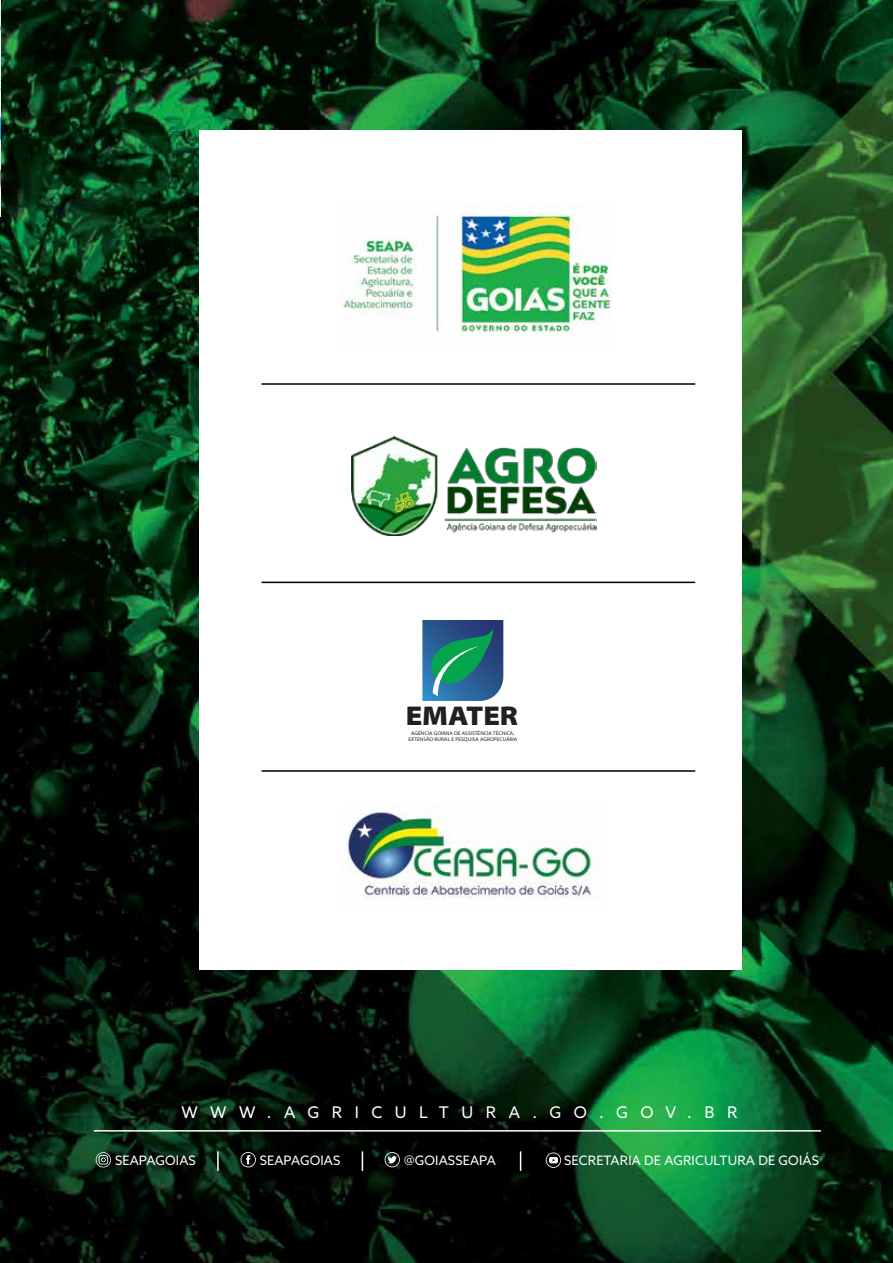
<style>
.page{position:relative;width:893px;height:1263px;background:#fff}
.page>*{position:absolute;margin:0;border:0;box-sizing:border-box;transform-origin:0 0}
.t1{font:900 semi-expanded 27.15px "Myriad Pro";color:#231f20}
.t2{font:16.05px "Azo Sans";letter-spacing:.775em;color:#fff}
.t3{font:13.05px "Azo Sans";letter-spacing:.01em;color:#fff}
.t4{font:5.25px/6.3px "Myriad Pro";color:#231f20;text-align:center;scale:1.06 1}
</style>
<div class="page">
<img style="left:0;top:0;width:893px;height:1263px">
<svg style="left:96px;top:1152px;width:15px;height:15px"></svg>
<svg style="left:241px;top:1152px;width:15px;height:15px"></svg>
<svg style="left:385px;top:1152px;width:15px;height:15px"></svg>
<svg style="left:546px;top:1152px;width:15px;height:16px"></svg>
<hr style="left:217px;top:1151px;width:2px;height:20px;background:#fff">
<svg style="left:362px;top:1151px;width:1px;height:20px"></svg>
<hr style="left:94px;top:1130px;width:727px;height:1px;background:#fff">
<svg style="left:520px;top:1151px;width:1px;height:20px"></svg>
<div style="left:200px;top:130px;width:542px;height:840px;background:#fff"></div>
<img style="left:340px;top:205px;width:271px;height:135px">
<img style="left:347px;top:812px;width:251px;height:87px">
<img style="left:351px;top:436px;width:246px;height:100px">
<svg style="left:422px;top:620px;width:81px;height:81px;background:#2b7586"></svg>
<hr style="left:261px;top:383px;width:434px;height:2px;background:#000">
<hr style="left:261px;top:582px;width:434px;height:1px;background:#000">
<hr style="left:261px;top:770px;width:434px;height:2px;background:#000">
<hr style="left:0;top:0;width:1px;height:217px;background:#001c39">
<h1 class="t1" style="left:406px;top:701px;width:114px">EMATER</h1>
<p class="t4" style="left:408px;top:730px;width:104px">AGÊNCIA GOIANA DE ASSISTÊNCIA TÉCNICA,<br>EXTENSÃO RURAL E PESQUISA AGROPECUÁRIA</p>
<h2 class="t2" style="left:181px;top:1102px;width:558px">WWW.AGRICULTURA.GO.GOV.BR</h2>
<h3 class="t3" style="left:115px;top:1151px;width:82px">SEAPAGOIAS</h3>
<h3 class="t3" style="left:260px;top:1151px;width:82px">SEAPAGOIAS</h3>
<h3 class="t3" style="left:404px;top:1151px;width:93px">@GOIASSEAPA</h3>
<h3 class="t3" style="left:564px;top:1151px;width:256px">SECRETARIA DE AGRICULTURA DE GOIÁS</h3>
</div>
